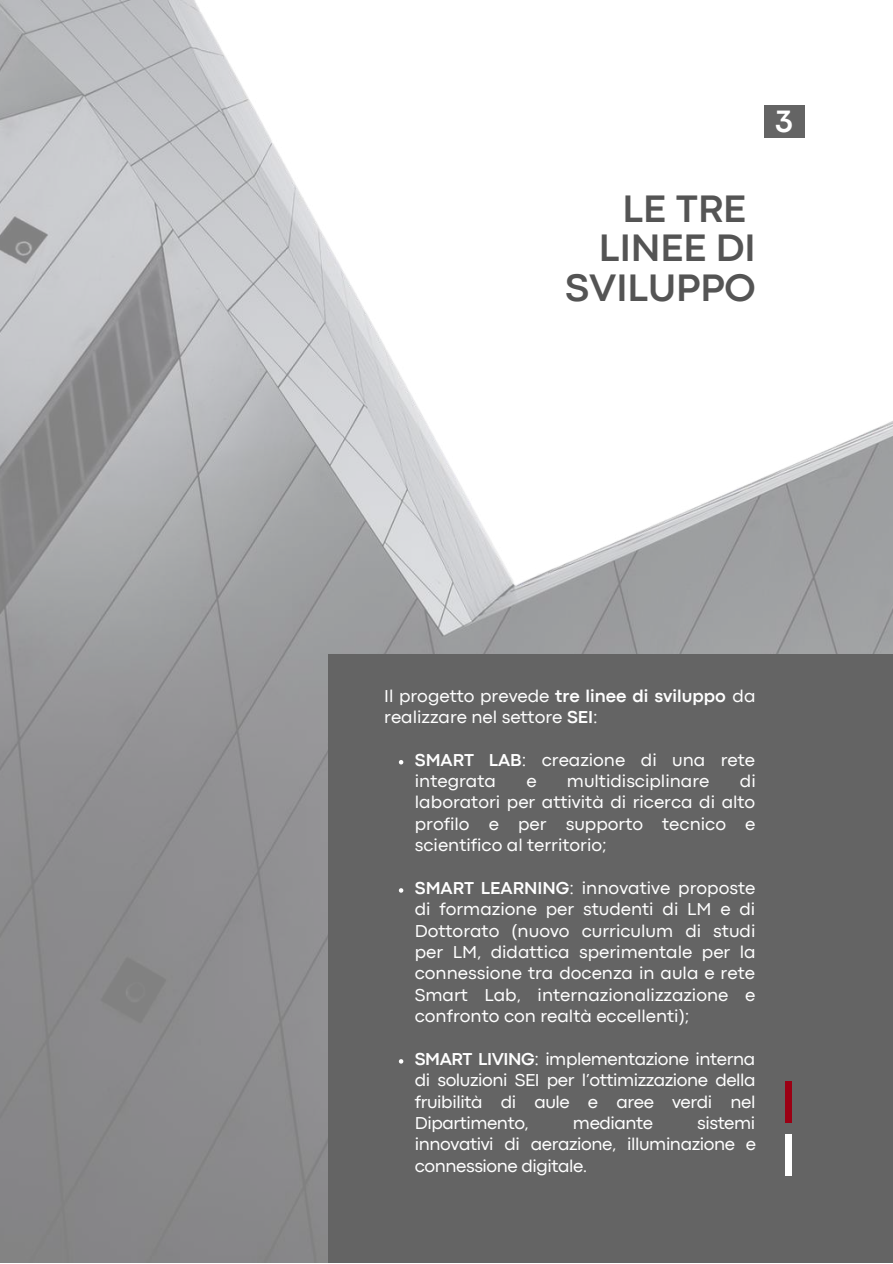
<style>
.page{position:relative;width:893px;height:1264px;background:#fff}
.page>*{position:absolute;margin:0;border:0;box-sizing:border-box;transform-origin:0 0}
.t1{font:500 61.2px "Gill Sans";color:#9b0014}
.t2{font:500 61.2px "Gill Sans";color:#fff}
.t3{font:700 39.9px/39.3px "Codec Pro";color:#545454;text-align:right}
.t4{font:700 32.25px "Codec Pro";color:#fff}
.t5{font:18px/21.3px "Codec Pro";color:#fff;text-align:justify}
.t6{font:18px "Codec Pro";letter-spacing:-.025em;color:#fff}
.s1{font-weight:700}
</style>
<div class="page">
<img style="left:0;top:0;width:892px;height:1262px">
<div style="left:328px;top:654px;width:564px;height:608px;background:#646464"></div>
<svg style="left:399px;top:760px;width:4px;height:4px"></svg>
<svg style="left:399px;top:888px;width:4px;height:4px"></svg>
<svg style="left:399px;top:1059px;width:4px;height:4px"></svg>
<div style="left:763px;top:105px;width:41px;height:32px;background:#646464"></div>
<h3 class="t4" style="left:775px;top:110px;width:19px">3</h3>
<h2 class="t3" style="left:565px;top:192px;width:192px">LE TRE<br>LINEE DI<br>SVILUPPO</h2>
<p class="t5" style="left:384px;top:686px;width:373px">Il progetto prevede <span class="s1">tre linee di sviluppo</span> da realizzare nel settore <span class="s1">SEI</span>:</p>
<p class="t5" style="left:415px;top:750px;width:342px"><span class="s1">SMART LAB</span>: creazione di una rete integrata</p>
<p class="t5" style="left:415px;top:771px;width:342px;text-indent:325px">di laboratori per attività di ricerca di alto profilo e per supporto tecnico e scientifico al territorio;</p>
<p class="t5" style="left:415px;top:878px;width:342px"><span class="s1">SMART LEARNING</span>: innovative proposte di formazione per studenti di LM e di Dottorato (nuovo curriculum di studi per LM, didattica sperimentale per la connessione tra docenza in aula e rete Smart Lab, internazionalizzazione e confronto con realtà eccellenti);</p>
<p class="t5" style="left:415px;top:1049px;width:342px"><span class="s1">SMART LIVING</span>: implementazione interna di soluzioni SEI per l’ottimizzazione della fruibilità di aule e aree verdi nel Dipartimento,</p>
<p class="t5" style="left:526px;top:771px;width:12px">e</p>
<p class="t5" style="left:567px;top:771px;width:144px">multidisciplinare</p>
<p class="t5" style="left:415px;top:1113px;width:343px;text-indent:282px">sistemi innovativi di aerazione, illuminazione e connessione digitale.</p>
<p class="t6" style="left:573px;top:1116px;width:82px">mediante</p>
<h1 class="t1" style="left:780px;top:1080px;width:17px">I</h1>
<h1 class="t2" style="left:780px;top:1134px;width:17px">I</h1>
</div>
